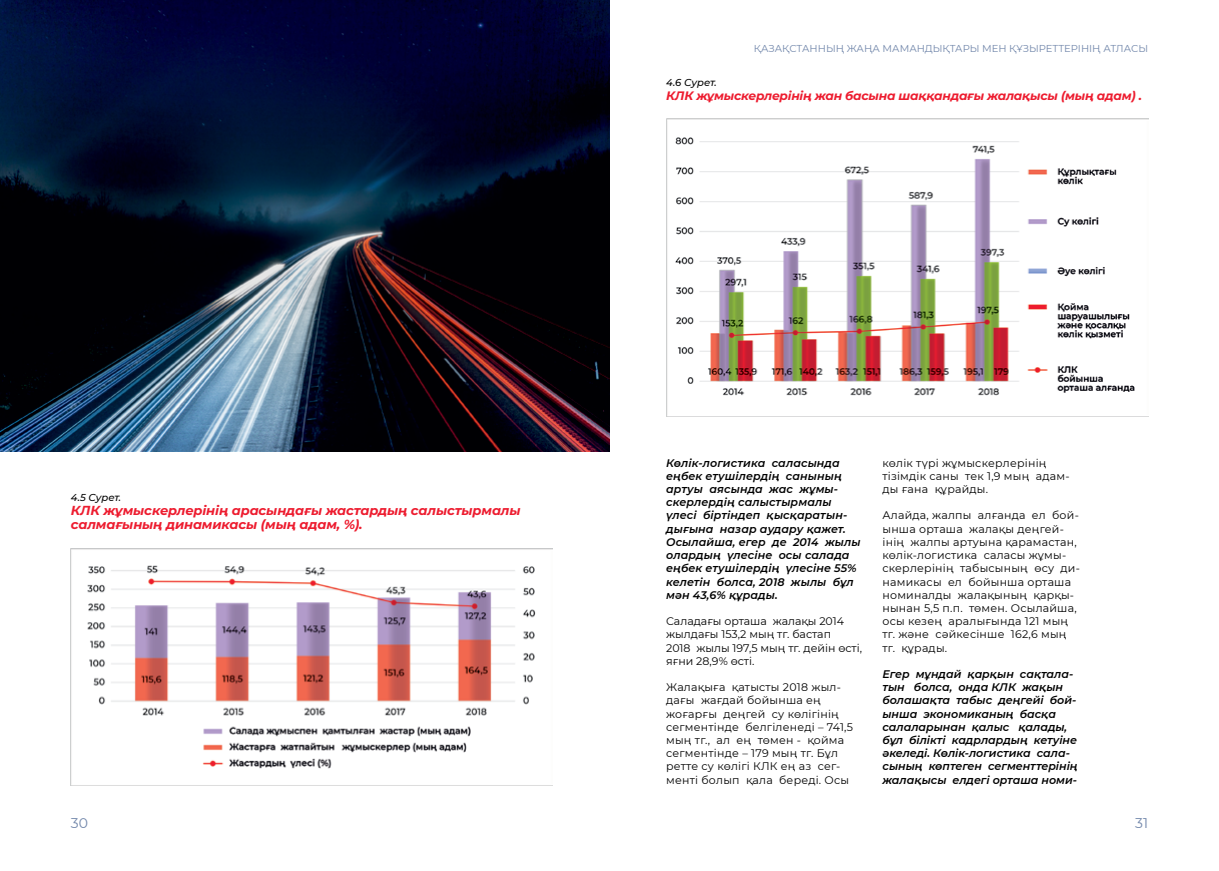
<style>
.page{position:relative;width:1219px;height:871px;background:#fff}
.page>*{position:absolute;margin:0;border:0;box-sizing:border-box;transform-origin:0 0}
.t1{font:14px "Montserrat";color:#7287ab}
.t2{font:italic 700 13px/14px "Montserrat";letter-spacing:-.01em;color:#ed1c2f}
.t3{font:italic 700 12.2px "Montserrat";letter-spacing:-.02em;color:#ed1c2f}
.t4{font:11px/13.2px "Montserrat";letter-spacing:.02em;color:#000}
.t5{font:italic 600 11px/13.2px "Montserrat";color:#000}
.t6{font:11px/13.2px "Montserrat";color:#000}
.t7{font:10px "Montserrat";color:#7287ab}
.t8{font:italic 500 10px "Montserrat";color:#000}
.s1{font-size:12.5px}
</style>
<div class="page">
<img style="left:71px;top:548px;width:482px;height:237px">
<img style="left:666px;top:118px;width:482px;height:298px">
<img style="left:0;top:0;width:609px;height:451px">
<p class="t7" style="left:754px;top:42px;width:396px">ҚАЗАҚСТАННЫҢ ЖАҢА МАМАНДЫҚТАРЫ МЕН ҚҰЗЫРЕТТЕРІНІҢ АТЛАСЫ</p>
<p class="t8" style="left:71px;top:490px;width:52px">4.5 Сурет.</p>
<p class="t2" style="left:71px;top:502px;width:451px">КЛК жұмыскерлерінің арасындағы жастардың салыстырмалы салмағының динамикасы (мың адам, %).</p>
<p class="t8" style="left:666px;top:76px;width:52px">4.6 Сурет.</p>
<p class="t3" style="left:666px;top:87px;width:477px">КЛК жұмыскерлерінің жан басына шаққандағы жалақысы (мың адам) <span class="s1">.</span></p>
<p class="t5" style="left:666px;top:455px;width:196px">Көлік-логистика саласында еңбек етушілердің санының артуы аясында жас жұмы&shy;скерлердің салыстырмалы үлесі біртіндеп қысқаратын&shy;дығына назар аудару қажет.<br>Осылайша, егер де 2014 жылы олардың үлесіне осы салада еңбек етушілердің үлесіне 55% келетін болса, 2018 жылы бұл мән 43,6% құрады.</p>
<p class="t6" style="left:666px;top:614px;width:197px">Саладағы орташа жалақы 2014 жылдағы 153,2 мың тг. бастап<br>2018 жылы 197,5 мың тг. дейін өсті, яғни 28,9% өсті.</p>
<p class="t4" style="left:666px;top:680px;width:188px">Жалақыға қатысты 2018 жыл&shy;дағы жағдай бойынша ең жоғарғы деңгей су көлігінің сегментінде белгіленеді – 741,5 мың тг., ал ең төмен - қойма сегментінде – 179 мың тг. Бұл ретте су көлігі КЛК ең аз сег&shy;менті болып қала береді. Осы</p>
<p class="t4" style="left:882px;top:455px;width:189px">көлік түрі жұмыскерлерінің тізімдік саны тек 1,9 мың адам&shy;ды ғана құрайды.</p>
<p class="t4" style="left:882px;top:508px;width:199px">Алайда, жалпы алғанда ел бой&shy;ынша орташа жалақы деңгей&shy;інің жалпы артуына қарамастан, көлік-логистика саласы жұмы&shy;скерлерінің табысының өсу ди&shy;намикасы ел бойынша орташа номиналды жалақының қарқы&shy;нынан 5,5 п.п. төмен. Осылайша, осы кезең аралығында 121 мың тг. және сәйкесінше 162,6 мың тг. құрады.</p>
<p class="t5" style="left:882px;top:666px;width:197px">Егер мұндай қарқын сақтала&shy;тын болса, онда КЛК жақын болашақта табыс деңгейі бой&shy;ынша экономиканың басқа салаларынан қалыс қалады, бұл білікті кадрлардың кетуіне әкеледі. Көлік-логистика сала&shy;сының көптеген сегменттерінің жалақысы елдегі орташа номи-</p>
<p class="t1" style="left:71px;top:812px;width:19px">30</p>
<p class="t1" style="left:1135px;top:812px;width:14px">31</p>
</div>
